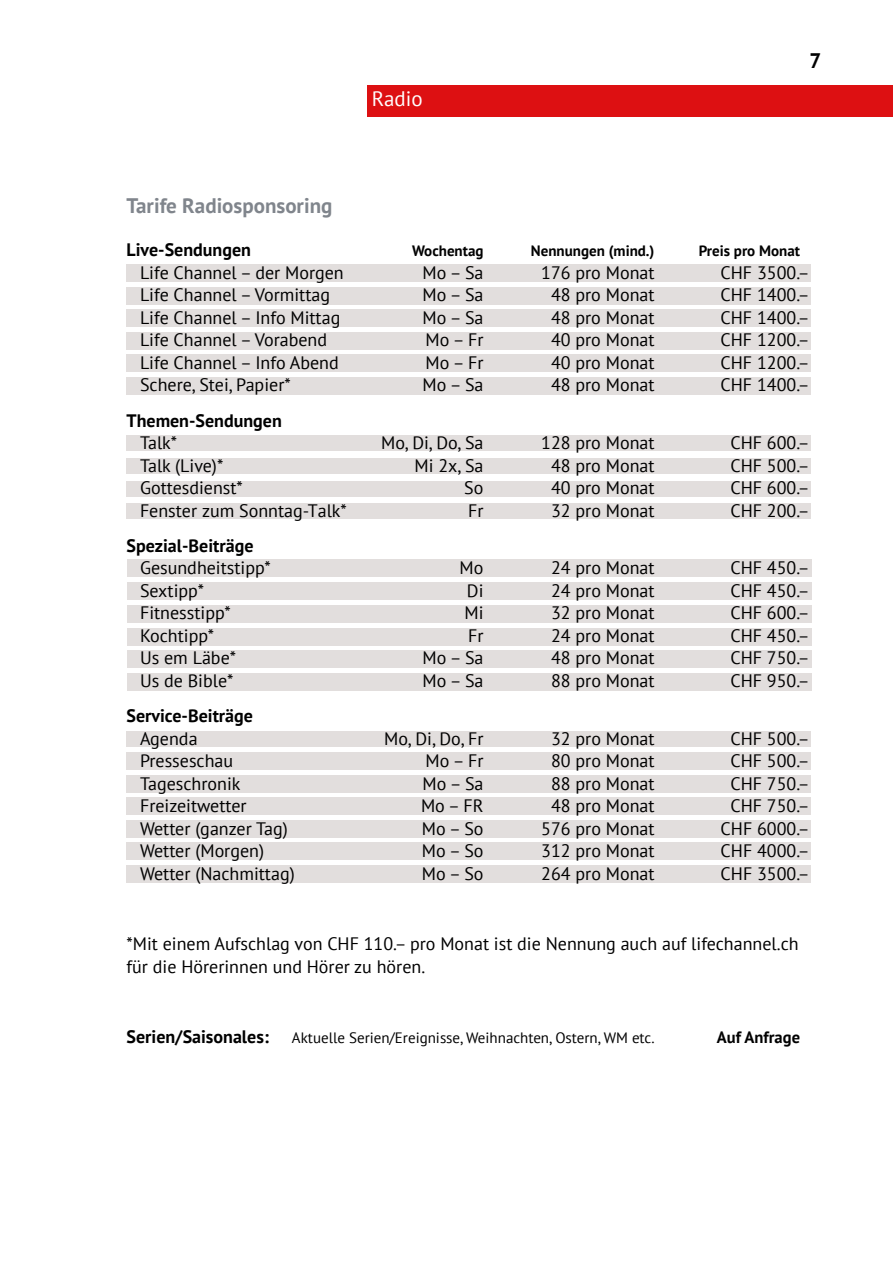
<style>
.page{position:relative;width:893px;height:1263px;background:#fff}
.page>*{position:absolute;margin:0;border:0;box-sizing:border-box;transform-origin:0 0}
.t1{font:700 21px "PT Sans";color:#80858c}
.t2{font:21px "PT Sans";color:#fff}
.t3{font:700 21px "PT Sans";color:#000}
.t4{font:18px/22.5px "PT Sans";color:#000}
.t5{font:700 18px "PT Sans";color:#000}
.t6{font:700 16.5px "PT Sans";color:#000}
.t7{font:15px "PT Sans";color:#000}
.t8{font:700 15px "PT Sans";color:#000}
</style>
<div class="page">
<div style="left:367px;top:85px;width:526px;height:32px;background:#dd1012"></div>
<div style="left:126px;top:435px;width:684px;height:16px;background:#e2dedd"></div>
<div style="left:126px;top:481px;width:684px;height:16px;background:#e2dedd"></div>
<div style="left:126px;top:503px;width:684px;height:16px;background:#e2dedd"></div>
<div style="left:126px;top:458px;width:684px;height:16px;background:#e2dedd"></div>
<div style="left:128px;top:560px;width:684px;height:17px;background:#e2dedd"></div>
<div style="left:128px;top:583px;width:684px;height:17px;background:#e2dedd"></div>
<div style="left:128px;top:605px;width:684px;height:17px;background:#e2dedd"></div>
<div style="left:128px;top:628px;width:684px;height:17px;background:#e2dedd"></div>
<div style="left:128px;top:651px;width:684px;height:17px;background:#e2dedd"></div>
<div style="left:128px;top:674px;width:684px;height:17px;background:#e2dedd"></div>
<div style="left:126px;top:731px;width:684px;height:16px;background:#e2dedd"></div>
<div style="left:126px;top:753px;width:684px;height:17px;background:#e2dedd"></div>
<div style="left:126px;top:775px;width:684px;height:17px;background:#e2dedd"></div>
<div style="left:126px;top:798px;width:684px;height:17px;background:#e2dedd"></div>
<div style="left:126px;top:820px;width:684px;height:17px;background:#e2dedd"></div>
<div style="left:126px;top:843px;width:684px;height:17px;background:#e2dedd"></div>
<div style="left:126px;top:865px;width:684px;height:17px;background:#e2dedd"></div>
<div style="left:126px;top:265px;width:685px;height:17px;background:#e2dedd"></div>
<div style="left:126px;top:287px;width:685px;height:17px;background:#e2dedd"></div>
<div style="left:126px;top:310px;width:685px;height:17px;background:#e2dedd"></div>
<div style="left:126px;top:332px;width:685px;height:17px;background:#e2dedd"></div>
<div style="left:126px;top:355px;width:685px;height:17px;background:#e2dedd"></div>
<div style="left:126px;top:377px;width:685px;height:17px;background:#e2dedd"></div>
<p class="t2" style="left:372px;top:86px;width:52px">Radio</p>
<p class="t3" style="left:809px;top:47px;width:13px">7</p>
<p class="t1" style="left:126px;top:192px;width:207px">Tarife Radiosponsoring</p>
<p class="t5" style="left:126px;top:238px;width:126px">Live-Sendungen</p>
<p class="t8" style="left:412px;top:241px;width:73px">Wochentag</p>
<p class="t8" style="left:531px;top:241px;width:125px">Nennungen (mind.)</p>
<p class="t8" style="left:699px;top:241px;width:103px">Preis pro Monat</p>
<p class="t4" style="left:140px;top:261px;width:205px">Life Channel – der Morgen</p>
<p class="t4" style="left:423px;top:261px;width:62px">Mo – Sa</p>
<p class="t4" style="left:541px;top:261px;width:115px">176 pro Monat</p>
<p class="t4" style="left:721px;top:261px;width:91px">CHF 3500.–</p>
<p class="t4" style="left:140px;top:283px;width:192px">Life Channel – Vormittag</p>
<p class="t4" style="left:423px;top:283px;width:62px">Mo – Sa</p>
<p class="t4" style="left:551px;top:283px;width:105px">48 pro Monat</p>
<p class="t4" style="left:721px;top:283px;width:91px">CHF 1400.–</p>
<p class="t4" style="left:140px;top:306px;width:202px">Life Channel – Info Mittag</p>
<p class="t4" style="left:423px;top:306px;width:62px">Mo – Sa</p>
<p class="t4" style="left:551px;top:306px;width:105px">48 pro Monat</p>
<p class="t4" style="left:721px;top:306px;width:91px">CHF 1400.–</p>
<p class="t4" style="left:140px;top:328px;width:189px">Life Channel – Vorabend</p>
<p class="t4" style="left:426px;top:328px;width:59px">Mo – Fr</p>
<p class="t4" style="left:551px;top:328px;width:105px">40 pro Monat</p>
<p class="t4" style="left:721px;top:328px;width:91px">CHF 1200.–</p>
<p class="t4" style="left:140px;top:351px;width:200px">Life Channel – Info Abend</p>
<p class="t4" style="left:426px;top:351px;width:59px">Mo – Fr</p>
<p class="t4" style="left:551px;top:351px;width:105px">40 pro Monat</p>
<p class="t4" style="left:721px;top:351px;width:91px">CHF 1200.–</p>
<p class="t4" style="left:140px;top:373px;width:152px">Schere, Stei, Papier*</p>
<p class="t4" style="left:423px;top:373px;width:62px">Mo – Sa</p>
<p class="t4" style="left:551px;top:373px;width:105px">48 pro Monat</p>
<p class="t4" style="left:721px;top:373px;width:91px">CHF 1400.–</p>
<p class="t5" style="left:126px;top:408px;width:157px">Themen-Sendungen</p>
<p class="t4" style="left:140px;top:431px;width:39px">Talk*</p>
<p class="t4" style="left:381px;top:431px;width:104px">Mo, Di, Do, Sa</p>
<p class="t4" style="left:541px;top:431px;width:115px">128 pro Monat</p>
<p class="t4" style="left:730px;top:431px;width:81px">CHF 600.–</p>
<p class="t4" style="left:140px;top:453px;width:85px">Talk (Live)*</p>
<p class="t4" style="left:415px;top:453px;width:70px">Mi 2x, Sa</p>
<p class="t4" style="left:551px;top:453px;width:105px">48 pro Monat</p>
<p class="t4" style="left:730px;top:453px;width:81px">CHF 500.–</p>
<p class="t4" style="left:140px;top:476px;width:104px">Gottesdienst*</p>
<p class="t4" style="left:464px;top:476px;width:21px">So</p>
<p class="t4" style="left:551px;top:476px;width:105px">40 pro Monat</p>
<p class="t4" style="left:730px;top:476px;width:81px">CHF 600.–</p>
<p class="t4" style="left:140px;top:498px;width:208px">Fenster zum Sonntag-Talk*</p>
<p class="t4" style="left:468px;top:498px;width:17px">Fr</p>
<p class="t4" style="left:551px;top:498px;width:105px">32 pro Monat</p>
<p class="t4" style="left:730px;top:498px;width:81px">CHF 200.–</p>
<p class="t5" style="left:127px;top:534px;width:129px">Spezial-Beiträge</p>
<p class="t4" style="left:140px;top:556px;width:132px">Gesundheitstipp*</p>
<p class="t4" style="left:460px;top:556px;width:25px">Mo</p>
<p class="t4" style="left:551px;top:556px;width:105px">24 pro Monat</p>
<p class="t4" style="left:730px;top:556px;width:81px">CHF 450.–</p>
<p class="t4" style="left:140px;top:579px;width:66px">Sextipp*</p>
<p class="t4" style="left:467px;top:579px;width:18px">Di</p>
<p class="t4" style="left:551px;top:579px;width:105px">24 pro Monat</p>
<p class="t4" style="left:730px;top:579px;width:81px">CHF 450.–</p>
<p class="t4" style="left:140px;top:601px;width:92px">Fitnesstipp*</p>
<p class="t4" style="left:464px;top:601px;width:21px">Mi</p>
<p class="t4" style="left:551px;top:601px;width:105px">32 pro Monat</p>
<p class="t4" style="left:730px;top:601px;width:81px">CHF 600.–</p>
<p class="t4" style="left:140px;top:624px;width:76px">Kochtipp*</p>
<p class="t4" style="left:468px;top:624px;width:17px">Fr</p>
<p class="t4" style="left:551px;top:624px;width:105px">24 pro Monat</p>
<p class="t4" style="left:730px;top:624px;width:81px">CHF 450.–</p>
<p class="t4" style="left:140px;top:646px;width:98px">Us em Läbe*</p>
<p class="t4" style="left:423px;top:646px;width:62px">Mo – Sa</p>
<p class="t4" style="left:551px;top:646px;width:105px">48 pro Monat</p>
<p class="t4" style="left:730px;top:646px;width:81px">CHF 750.–</p>
<p class="t4" style="left:140px;top:669px;width:95px">Us de Bible*</p>
<p class="t4" style="left:423px;top:669px;width:62px">Mo – Sa</p>
<p class="t4" style="left:551px;top:669px;width:105px">88 pro Monat</p>
<p class="t4" style="left:730px;top:669px;width:81px">CHF 950.–</p>
<p class="t5" style="left:127px;top:704px;width:128px">Service-Beiträge</p>
<p class="t4" style="left:140px;top:727px;width:59px">Agenda</p>
<p class="t4" style="left:384px;top:727px;width:101px">Mo, Di, Do, Fr</p>
<p class="t4" style="left:551px;top:727px;width:105px">32 pro Monat</p>
<p class="t4" style="left:730px;top:727px;width:81px">CHF 500.–</p>
<p class="t4" style="left:140px;top:749px;width:95px">Presseschau</p>
<p class="t4" style="left:426px;top:749px;width:59px">Mo – Fr</p>
<p class="t4" style="left:551px;top:749px;width:105px">80 pro Monat</p>
<p class="t4" style="left:730px;top:749px;width:81px">CHF 500.–</p>
<p class="t4" style="left:140px;top:772px;width:102px">Tageschronik</p>
<p class="t4" style="left:423px;top:772px;width:62px">Mo – Sa</p>
<p class="t4" style="left:551px;top:772px;width:105px">88 pro Monat</p>
<p class="t4" style="left:730px;top:772px;width:81px">CHF 750.–</p>
<p class="t4" style="left:140px;top:794px;width:108px">Freizeitwetter</p>
<p class="t4" style="left:421px;top:794px;width:64px">Mo – FR</p>
<p class="t4" style="left:551px;top:794px;width:105px">48 pro Monat</p>
<p class="t4" style="left:730px;top:794px;width:81px">CHF 750.–</p>
<p class="t4" style="left:140px;top:817px;width:149px">Wetter (ganzer Tag)</p>
<p class="t4" style="left:422px;top:817px;width:63px">Mo – So</p>
<p class="t4" style="left:541px;top:817px;width:115px">576 pro Monat</p>
<p class="t4" style="left:721px;top:817px;width:91px">CHF 6000.–</p>
<p class="t4" style="left:140px;top:839px;width:126px">Wetter (Morgen)</p>
<p class="t4" style="left:422px;top:839px;width:63px">Mo – So</p>
<p class="t4" style="left:541px;top:839px;width:115px">312 pro Monat</p>
<p class="t4" style="left:721px;top:839px;width:91px">CHF 4000.–</p>
<p class="t4" style="left:140px;top:862px;width:156px">Wetter (Nachmittag)</p>
<p class="t4" style="left:422px;top:862px;width:63px">Mo – So</p>
<p class="t4" style="left:541px;top:862px;width:115px">264 pro Monat</p>
<p class="t4" style="left:721px;top:862px;width:91px">CHF 3500.–</p>
<p class="t4" style="left:127px;top:932px;width:674px">*Mit einem Aufschlag von CHF 110.– pro Monat ist die Nennung auch auf lifechannel.ch für die Hörerinnen und Hörer zu hören.</p>
<p class="t5" style="left:127px;top:1025px;width:144px">Serien/Saisonales:</p>
<p class="t7" style="left:292px;top:1028px;width:364px">Aktuelle Serien/Ereignisse, Weihnachten, Ostern, WM etc.</p>
<p class="t6" style="left:717px;top:1026px;width:85px">Auf Anfrage</p>
</div>
